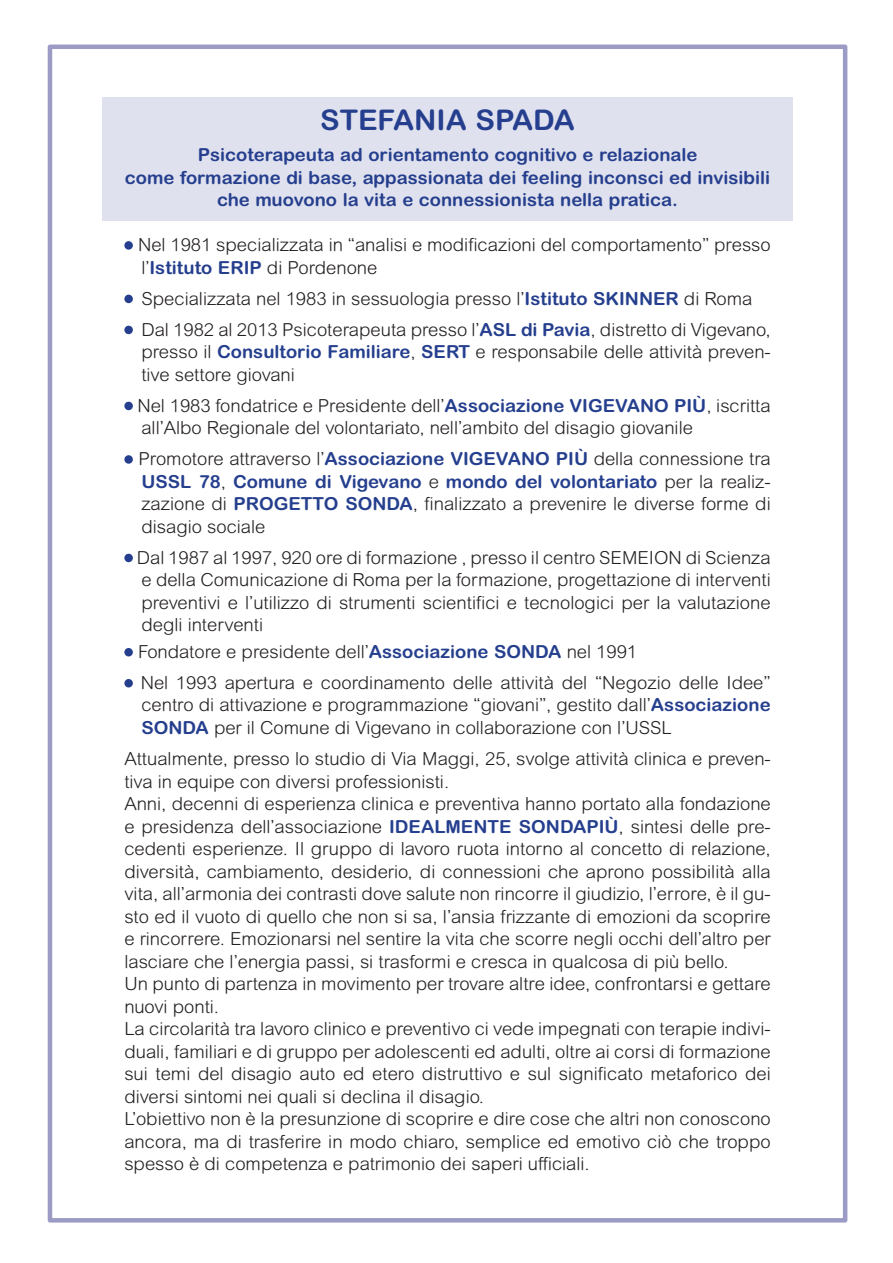
<style>
.page{position:relative;width:893px;height:1263px;background:#fff}
.page>*{position:absolute;margin:0;border:0;box-sizing:border-box;transform-origin:0 0}
.t1{font:700 28.5px "Arial Rounded MT Pro";color:#253f8e}
.t2{font:300 18px/22.5px "Arial Rounded MT Pro";color:#231f20;text-align:justify}
.t3{font:700 18px/22.5px "Arial Rounded MT Pro";color:#253f8e;text-align:center}
.s1{font-weight:700;color:#253f8e}
</style>
<div class="page">
<div style="left:102px;top:97px;width:691px;height:124px;background:#e0e1ee"></div>
<div style="left:124px;top:241px;width:9px;height:9px;background:#253f8e;border-radius:50%"></div>
<div style="left:124px;top:295px;width:9px;height:8px;background:#253f8e;border-radius:50%"></div>
<div style="left:124px;top:326px;width:9px;height:8px;background:#253f8e;border-radius:50%"></div>
<div style="left:124px;top:402px;width:9px;height:8px;background:#253f8e;border-radius:50%"></div>
<div style="left:124px;top:455px;width:9px;height:9px;background:#253f8e;border-radius:50%"></div>
<div style="left:124px;top:554px;width:9px;height:8px;background:#253f8e;border-radius:50%"></div>
<div style="left:124px;top:648px;width:9px;height:8px;background:#253f8e;border-radius:50%"></div>
<div style="left:124px;top:679px;width:9px;height:8px;background:#253f8e;border-radius:50%"></div>
<div style="left:48px;top:45px;width:799px;height:1177px;border:4px solid #9b9bc6"></div>
<p class="t1" style="left:320px;top:103px;width:256px">STEFANIA SPADA</p>
<p class="t3" style="left:198px;top:144px;width:501px">Psicoterapeuta ad orientamento cognitivo e relazionale</p>
<p class="t3" style="left:125px;top:166px;width:647px">come formazione di base, appassionata dei feeling inconsci ed invisibili che muovono la vita e connessionista nella pratica.</p>
<p class="t2" style="left:138px;top:234px;width:634px">Nel 1981 specializzata in “analisi e modificazioni del comportamento” presso l’<span class="s1">Istituto ERIP</span> di Pordenone</p>
<p class="t2" style="left:141px;top:288px;width:613px">Specializzata nel 1983 in sessuologia presso l’<span class="s1">Istituto SKINNER</span> di Roma</p>
<p class="t2" style="left:141px;top:319px;width:631px">Dal 1982 al 2013 Psicoterapeuta presso l’<span class="s1">ASL di Pavia</span>, distretto di Vigevano, presso il <span class="s1">Consultorio Familiare</span>, <span class="s1">SERT</span> e responsabile delle attività preven&shy;tive settore giovani</p>
<p class="t2" style="left:138px;top:395px;width:635px">Nel 1983 fondatrice e Presidente dell’<span class="s1">Associazione VIGEVANO PIÙ</span>, iscritta all’Albo Regionale del volontariato, nell’ambito del disagio giovanile</p>
<p class="t2" style="left:138px;top:448px;width:634px">Promotore attraverso l’<span class="s1">Associazione VIGEVANO PIÙ</span> della connessione tra <span class="s1">USSL 78</span>, <span class="s1">Comune di Vigevano</span> e <span class="s1">mondo del volontariato</span> per la realiz&shy;zazione di <span class="s1">PROGETTO SONDA</span>, finalizzato a prevenire le diverse forme di disagio sociale</p>
<p class="t2" style="left:137px;top:547px;width:635px">Dal 1987 al 1997, 920 ore di formazione , presso il centro SEMEION di Scienza e della Comunicazione di Roma per la formazione, progettazione di interventi preventivi e l’utilizzo di strumenti scientifici e tecnologici per la valutazione degli interventi</p>
<p class="t2" style="left:138px;top:641px;width:501px">Fondatore e presidente dell’<span class="s1">Associazione SONDA</span> nel 1991</p>
<p class="t2" style="left:141px;top:672px;width:631px">Nel 1993 apertura e coordinamento delle attività del “Negozio delle Idee” centro di attivazione e programmazione “giovani”, gestito dall’<span class="s1">Associazione SONDA</span> per il Comune di Vigevano in collaborazione con l’USSL</p>
<p class="t2" style="left:124px;top:748px;width:648px">Attualmente, presso lo studio di Via Maggi, 25, svolge attività clinica e preven&shy;tiva in equipe con diversi professionisti.</p>
<p class="t2" style="left:124px;top:793px;width:648px">Anni, decenni di esperienza clinica e preventiva hanno portato alla fondazione e presidenza dell’associazione <span class="s1">IDEALMENTE SONDAPIÙ</span>, sintesi delle pre&shy;cedenti esperienze. Il gruppo di lavoro ruota intorno al concetto di relazione, diversità, cambiamento, desiderio, di connessioni che aprono possibilità alla vita, all’armonia dei contrasti dove salute non rincorre il giudizio, l’errore, è il gu&shy;sto ed il vuoto di quello che non si sa, l’ansia frizzante di emozioni da scoprire e rincorrere. Emozionarsi nel sentire la vita che scorre negli occhi dell’altro per lasciare che l’energia passi, si trasformi e cresca in qualcosa di più bello.</p>
<p class="t2" style="left:124px;top:973px;width:648px">Un punto di partenza in movimento per trovare altre idee, confrontarsi e gettare nuovi ponti.</p>
<p class="t2" style="left:124px;top:1018px;width:648px">La circolarità tra lavoro clinico e preventivo ci vede impegnati con terapie indivi&shy;duali, familiari e di gruppo per adolescenti ed adulti, oltre ai corsi di formazione sui temi del disagio auto ed etero distruttivo e sul significato metaforico dei diversi sintomi nei quali si declina il disagio.</p>
<p class="t2" style="left:124px;top:1108px;width:648px">L’obiettivo non è la presunzione di scoprire e dire cose che altri non conoscono ancora, ma di trasferire in modo chiaro, semplice ed emotivo ciò che troppo spesso è di competenza e patrimonio dei saperi ufficiali.</p>
</div>
